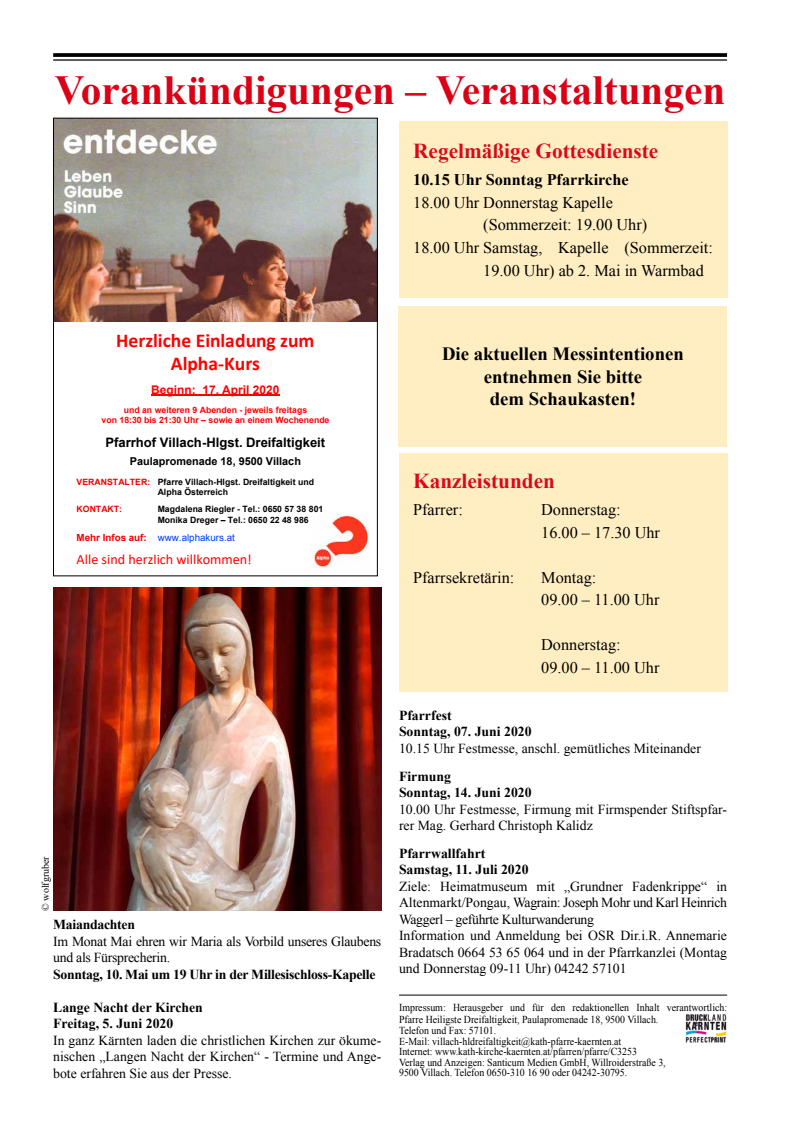
<style>
.page{position:relative;width:798px;height:1134px;background:#fff}
.page>*{position:absolute;margin:0;border:0;box-sizing:border-box;transform-origin:0 0}
.t1{font:700 41.25px "Times New Roman";color:#da0015}
.t2{font:700 21.25px "Times New Roman";color:#db081a}
.t3{font:700 19.62px/23.8px "Calibri";color:#f00;text-align:center}
.t4{font:700 18.75px/22.5px "Times New Roman";color:#000;text-align:center}
.t5{font:16.25px/22.5px "Times New Roman";color:#000}
.t6{font:700 16.25px "Times New Roman";color:#000}
.t7{font:14.12px "Calibri";color:#f00}
.t8{font:13.75px/16.5px "Times New Roman";color:#000}
.t9{font:700 13.75px/16.5px "Times New Roman";color:#000}
.t10{font:13.75px/16.5px "Times New Roman";letter-spacing:-.02em;color:#000}
.t11{font:700 13.75px "Times New Roman";letter-spacing:-.02em;color:#000}
.t12{font:700 13px "Arial";color:#000}
.t13{font:700 12px "Arial";color:#f00}
.t14{font:700 10.88px "Arial";color:#000}
.t15{font:10.62px/10.9px "Times New Roman";color:#000;scale:.93 1}
.t16{font:10px "Times New Roman";color:#000}
.t17{font:9.75px "Arial";color:#0039ff}
.t18{font:700 8.75px/10px "Arial";color:#000;text-align:center}
.t19{font:700 8.75px/10.1px "Arial";color:#f00;text-align:center}
.t20{font:700 8.75px "Arial";letter-spacing:-.005em;color:#f50000}
.s1{color:#f50000}
.s2{font-weight:700;color:#f50000}
</style>
<div class="page">
<svg style="left:53px;top:53px;width:673px;height:4px;background:#0f0f0f"></svg>
<hr style="left:53px;top:59px;width:673px;height:2px;background:#000">
<img style="left:53px;top:587px;width:328px;height:324px">
<div style="left:399px;top:306px;width:327px;height:140px;background:#ffeec2"></div>
<div style="left:399px;top:121px;width:327px;height:177px;background:#ffeec2"></div>
<div style="left:399px;top:454px;width:327px;height:238px;background:#ffeec2"></div>
<hr style="left:399px;top:995px;width:327px;height:1px;background:#000">
<img style="left:685px;top:1013px;width:41px;height:30px">
<hr style="left:151px;top:395px;width:128px;height:1px;background:#f00">
<img style="left:55px;top:120px;width:320px;height:201px">
<img style="left:313px;top:514px;width:56px;height:53px">
<div style="left:53px;top:118px;width:324px;height:458px;border:1px solid #000"></div>
<h1 class="t1" style="left:55px;top:61px;width:672px">Vorankündigungen – Veranstaltungen</h1>
<h2 class="t2" style="left:413px;top:136px;width:246px">Regelmäßige Gottesdienste</h2>
<p class="t6" style="left:413px;top:169px;width:217px">10.15 Uhr Sonntag Pfarrkirche</p>
<p class="t5" style="left:413px;top:191px;width:201px">18.00 Uhr Donnerstag Kapelle</p>
<p class="t5" style="left:483px;top:214px;width:165px">(Sommerzeit: 19.00 Uhr)</p>
<p class="t5" style="left:413px;top:236px;width:301px">18.00 Uhr Samstag, Kapelle (Sommerzeit:</p>
<p class="t5" style="left:483px;top:259px;width:222px">19.00 Uhr) ab 2. Mai in Warmbad</p>
<h3 class="t3" style="left:116px;top:328px;width:200px">Herzliche Einladung zum<br>Alpha-Kurs</h3>
<p class="t13" style="left:151px;top:381px;width:130px">Beginn: 17. April 2020</p>
<p class="t19" style="left:101px;top:405px;width:229px">und an weiteren 9 Abenden - jeweils freitags<br>von 18:30 bis 21:30 Uhr – sowie an einem Wochenende</p>
<p class="t12" style="left:105px;top:434px;width:221px">Pfarrhof Villach-Hlgst. Dreifaltigkeit</p>
<p class="t14" style="left:130px;top:454px;width:172px">Paulapromenade 18, 9500 Villach</p>
<p class="t18" style="left:77px;top:477px;width:239px"><span class="s1">VERANSTALTER:</span> Pfarre Villach-Hlgst. Dreifaltigkeit und<br>Alpha Österreich</p>
<p class="t20" style="left:77px;top:503px;width:47px">KONTAKT:</p>
<p class="t18" style="left:158px;top:503px;width:167px;line-height:11.4px;text-align:left">Magdalena Riegler - Tel.: 0650 57 38 801<br>Monika Dreger – Tel.: 0650 22 48 986</p>
<p class="t17" style="left:77px;top:532px;width:160px"><span class="s2">Mehr Infos auf:</span> www.alphakurs.at</p>
<p class="t7" style="left:77px;top:549px;width:177px">Alle sind herzlich willkommen!</p>
<p class="t16" style="left:39px;top:911px;width:56px;rotate:-90deg">© wolfgruber</p>
<p class="t11" style="left:53px;top:915px;width:83px">Maiandachten</p>
<p class="t10" style="left:53px;top:932px;width:329px">Im Monat Mai ehren wir Maria als Vorbild unseres Glaubens und als Fürsprecherin.</p>
<p class="t11" style="left:53px;top:964px;width:324px">Sonntag, 10. Mai um 19 Uhr in der Millesischloss-Kapelle</p>
<p class="t9" style="left:53px;top:998px;width:151px">Lange Nacht der Kirchen<br>Freitag, 5. Juni 2020</p>
<p class="t8" style="left:53px;top:1031px;width:329px;text-align:justify">In ganz Kärnten laden die christlichen Kirchen zur ökume&shy;nischen „Langen Nacht der Kirchen“ - Termine und Ange&shy;bote erfahren Sie aus der Presse.</p>
<h3 class="t4" style="left:442px;top:342px;width:243px">Die aktuellen Messintentionen entnehmen Sie bitte<br>dem Schaukasten!</h3>
<h2 class="t2" style="left:413px;top:466px;width:143px">Kanzleistunden</h2>
<p class="t5" style="left:413px;top:498px;width:51px">Pfarrer:</p>
<p class="t5" style="left:541px;top:498px;width:120px">Donnerstag:<br>16.00 – 17.30 Uhr</p>
<p class="t5" style="left:413px;top:566px;width:103px">Pfarrsekretärin:</p>
<p class="t5" style="left:541px;top:566px;width:120px">Montag:<br>09.00 – 11.00 Uhr</p>
<p class="t5" style="left:541px;top:633px;width:120px">Donnerstag:<br>09.00 – 11.00 Uhr</p>
<p class="t9" style="left:399px;top:707px;width:134px">Pfarrfest<br>Sonntag, 07. Juni 2020</p>
<p class="t8" style="left:399px;top:740px;width:303px">10.15 Uhr Festmesse, anschl. gemütliches Miteinander</p>
<p class="t9" style="left:399px;top:767px;width:134px">Firmung<br>Sonntag, 14. Juni 2020</p>
<p class="t8" style="left:399px;top:800px;width:329px">10.00 Uhr Festmesse, Firmung mit Firmspender Stiftspfar&shy;rer Mag. Gerhard Christoph Kalidz</p>
<p class="t9" style="left:399px;top:845px;width:131px">Pfarrwallfahrt<br>Samstag, 11. Juli 2020</p>
<p class="t8" style="left:399px;top:878px;width:329px">Ziele: Heimatmuseum mit „Grundner Fadenkrippe“ in Altenmarkt/Pongau, Wagrain: Joseph Mohr und Karl Heinrich Waggerl – geführte Kulturwanderung<br>Information und Anmeldung bei OSR Dir.i.R. Annemarie Bradatsch 0664 53 65 064 und in der Pfarrkanzlei (Montag und Donnerstag 09-11 Uhr) 04242 57101</p>
<p class="t15" style="left:399px;top:1002px;width:354px">Impressum: Herausgeber und für den redaktionellen Inhalt verantwortlich:<br>Pfarre Heiligste Dreifaltigkeit, Paulapromenade 18, 9500 Villach.<br>Telefon und Fax: 57101.<br>E-Mail: villach-hldreifaltigkeit@kath-pfarre-kaernten.at<br>Internet: www.kath-kirche-kaernten.at/pfarren/pfarre/C3253<br>Verlag und Anzeigen: Santicum Medien GmbH, Willroiderstraße 3,<br>9500 Villach. Telefon 0650-310 16 90 oder 04242-30795.</p>
</div>
